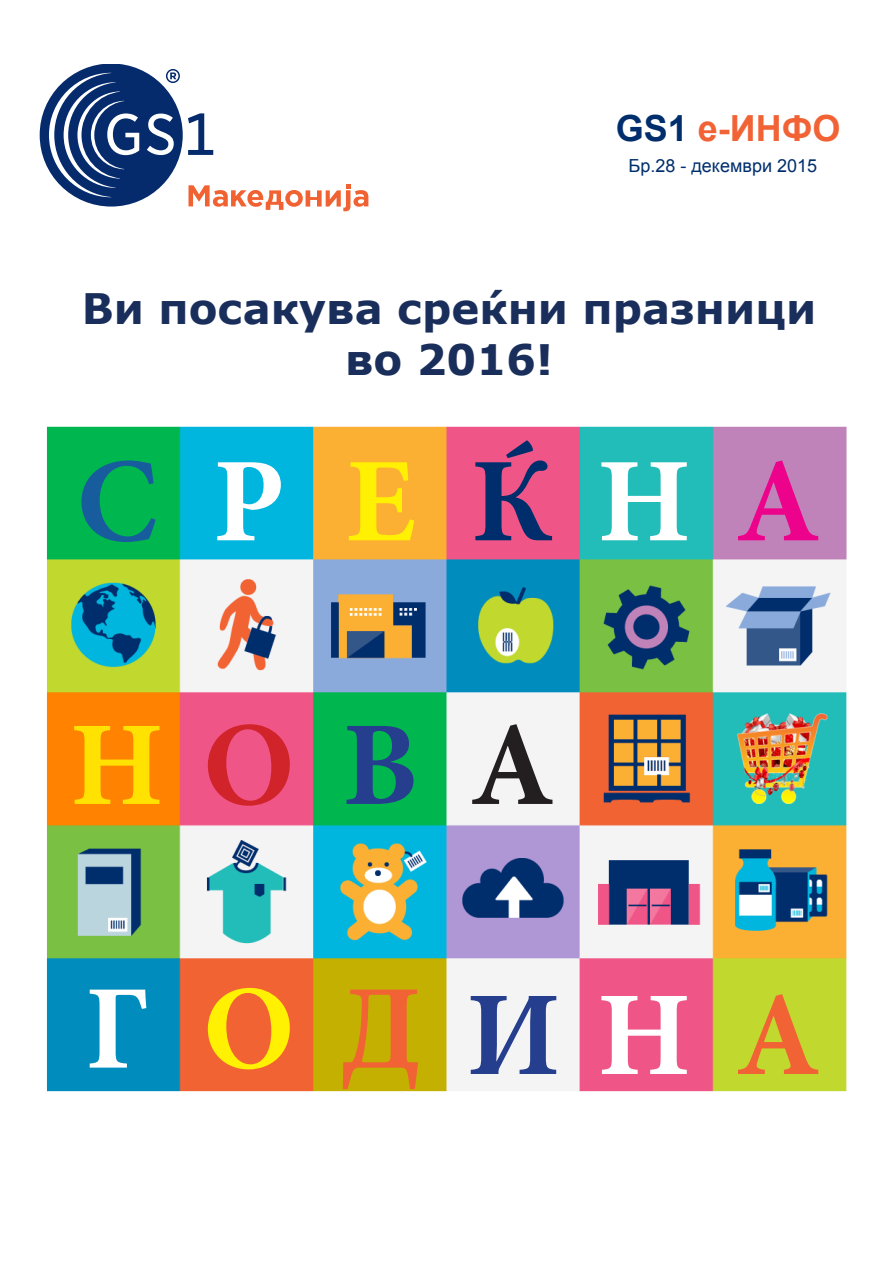
<style>
.page{position:relative;width:893px;height:1263px;background:#fff}
.page>*{position:absolute;margin:0;border:0;box-sizing:border-box;transform-origin:0 0}
.t1{font:700 120px "Minion Pro";color:#fff}
.t2{font:700 120px "Minion Pro";color:#ffe201}
.t3{font:700 120px "Minion Pro";color:#002e6c}
.t4{font:700 120px "Minion Pro";color:#253f8e}
.t5{font:700 120px "Minion Pro";color:#175d9e}
.t6{font:700 120px "Minion Pro";color:#fff101}
.t7{font:700 42px/50.4px "Verdana";color:#1a2e5b;text-align:center}
.t8{font:700 36px "Arial";color:#f16335}
.t9{font:18px "Arial";color:#002e6c}
.s1{color:#002e6c}
.s2{color:#fff}
.s3{color:#ed028c}
.s4{color:#d1232a}
.s5{color:#253f8e}
.s6{color:#231f20}
.s7{color:#fff101}
.s8{color:#f16335}
</style>
<div class="page">
<img style="left:46px;top:426px;width:801px;height:666px">
<div style="left:40px;top:63px;width:143px;height:144px;background:#052b6c;border-radius:50%"></div>
<svg style="left:147px;top:114px;width:27px;height:41px"></svg>
<svg style="left:188px;top:113px;width:25px;height:42px"></svg>
<svg style="left:166px;top:69px;width:14px;height:14px"></svg>
<svg style="left:49px;top:73px;width:90px;height:124px"></svg>
<svg style="left:188px;top:184px;width:180px;height:27px"></svg>
<p class="t8" style="left:616px;top:103px;width:226px"><span class="s1">GS1</span> е-ИНФО</p>
<p class="t9" style="left:629px;top:153px;width:190px">Бр.28 - декември 2015</p>
<p class="t7" style="left:82px;top:283px;width:736px">Ви посакува среќни празници во 2016!</p>
<p class="t5" style="left:76px;top:417px;width:83px">С</p>
<p class="t1" style="left:213px;top:417px;width:73px">Р</p>
<p class="t6" style="left:346px;top:417px;width:71px">Е</p>
<p class="t3" style="left:471px;top:417px;width:351px">Ќ <span class="s2">Н</span> <span class="s3">А</span></p>
<p class="t2" style="left:70px;top:681px;width:486px">Н <span class="s4">О</span> <span class="s5">В</span> <span class="s6">А</span></p>
<p class="t1" style="left:85px;top:945px;width:338px">Г <span class="s7">О</span> <span class="s8">Д</span></p>
<p class="t4" style="left:467px;top:951px;width:355px">И <span class="s2">Н</span> <span class="s8">А</span></p>
</div>
